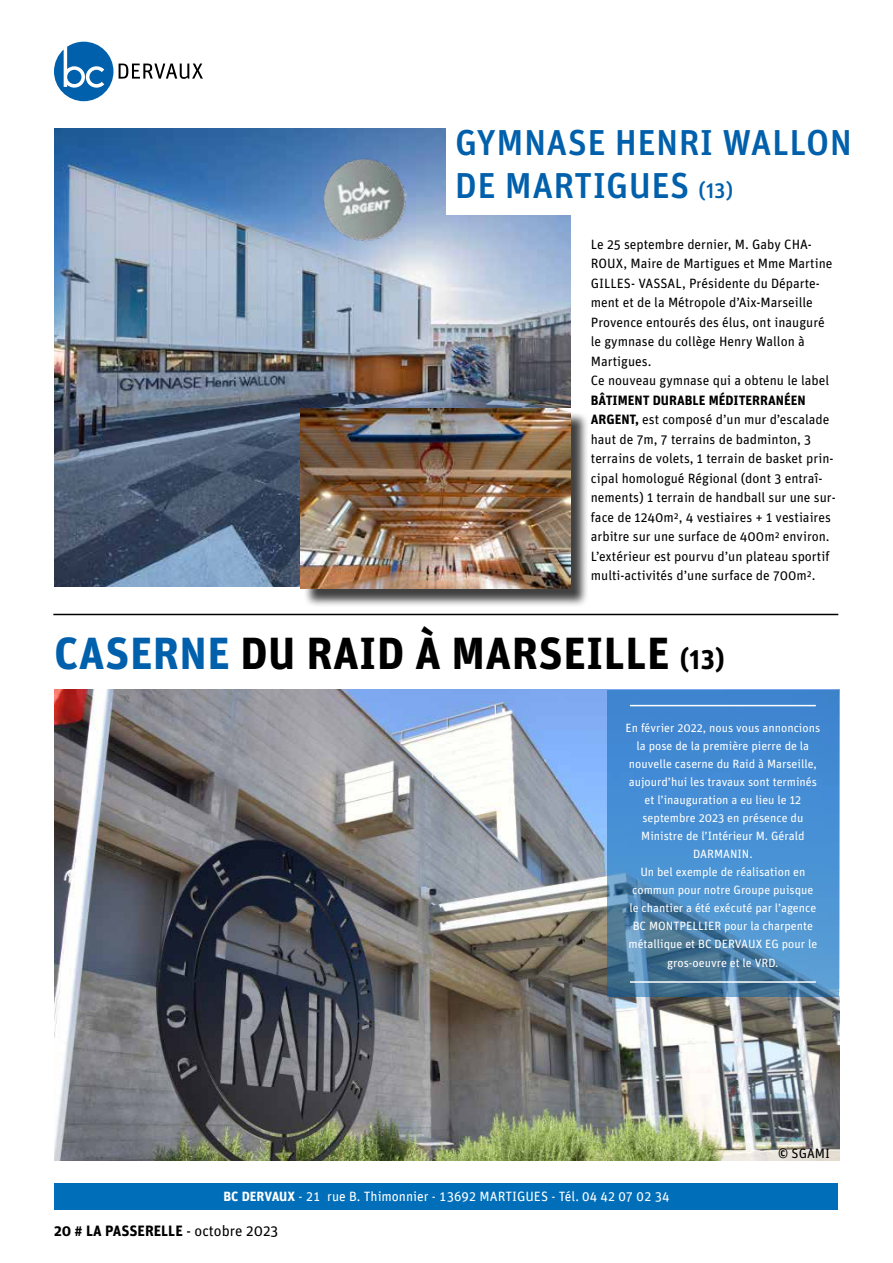
<style>
.page{position:relative;width:893px;height:1263px;background:#fff}
.page>*{position:absolute;margin:0;border:0;box-sizing:border-box;transform-origin:0 0}
.t1{font:700 45px "Unit Pro";letter-spacing:.01em;color:#000}
.t2{font:500 36px/43.2px "Unit Pro";letter-spacing:.01em;color:#0060ac}
.t3{font:700 15px "Unit Pro";color:#000}
.t4{font:13.5px/19.5px "Unit Pro";color:#000}
.t5{font:13.5px "Unit Regular TF";color:#fff}
.t6{font:12px/18px "Unit Pro";color:#fff;text-align:center}
.s1{font-size:21px}
.s2{font-weight:700}
.s3{color:#0060ac}
.s4{font-size:27px}
.s5{font-family:"Unit Bold TF"}
.s6{font-weight:400}
.s7{font-weight:500}
</style>
<div class="page">
<img style="left:55px;top:690px;width:784px;height:471px">
<svg style="left:119px;top:64px;width:84px;height:15px"></svg>
<svg style="left:54px;top:42px;width:59px;height:59px"></svg>
<div style="left:67px;top:70px;width:14px;height:14px;background:#0060ac;border-radius:50%"></div>
<div style="left:55px;top:1183px;width:783px;height:26px;background:#006eb8"></div>
<svg style="left:607px;top:690px;width:232px;height:307px;background:#478ac7"></svg>
<hr style="left:630px;top:705px;width:186px;height:1px;background:#fff">
<hr style="left:630px;top:981px;width:186px;height:2px;background:#fff">
<img style="left:55px;top:129px;width:516px;height:458px">
<hr style="left:53px;top:614px;width:785px;height:1px;background:#000">
<img style="left:317px;top:152px;width:96px;height:96px">
<div style="left:446px;top:118px;width:415px;height:97px;background:#fff"></div>
<div style="left:303px;top:411px;width:286px;height:197px;background:#000;opacity:.75"></div>
<img style="left:301px;top:409px;width:270px;height:180px">
<h2 class="t2" style="left:455px;top:119px;width:398px">GYMNASE HENRI WALLON<br>DE MARTIGUES <span class="s1">(13)</span></h2>
<p class="t4" style="left:591px;top:234px;width:243px">Le 25 septembre dernier, M. Gaby CHA-ROUX, Maire de Martigues et Mme Martine GILLES- VASSAL, Présidente du Départe&shy;ment et de la Métropole d’Aix-Marseille Provence entourés des élus, ont inauguré le gymnase du collège Henry Wallon à Martigues.<br>Ce nouveau gymnase qui a obtenu le label</p>
<p class="t4" style="left:591px;top:390px;width:246px"><span class="s2">BÂTIMENT DURABLE MÉDITERRANÉEN ARGENT,</span> est composé d’un mur d’escalade haut de 7m, 7 terrains de badminton, 3 terrains de volets, 1 terrain de basket prin&shy;cipal homologué Régional (dont 3 entraî&shy;nements) 1 terrain de handball sur une sur&shy;face de 1240m², 4 vestiaires + 1 vestiaires arbitre sur une surface de 400m² environ.<br>L’extérieur est pourvu d’un plateau sportif multi-activités d’une surface de 700m².</p>
<h1 class="t1" style="left:54px;top:621px;width:672px"><span class="s3">CASERNE</span> DU RAID À MARSEILLE <span class="s4">(13)</span></h1>
<p class="t6" style="left:625px;top:718px;width:196px">En février 2022, nous vous annoncions la pose de la première pierre de la nouvelle caserne du Raid à Marseille, aujourd’hui les travaux sont terminés et l’inauguration a eu lieu le 12 septembre 2023 en présence du<br>Ministre de l’Intérieur M. Gérald<br>DARMANIN.<br>Un bel exemple de réalisation en commun pour notre Groupe puisque<br>le chantier a été exécuté par l’agence<br>BC MONTPELLIER pour la charpente métallique et BC DERVAUX EG pour le</p>
<p class="t6" style="left:667px;top:953px;width:113px">gros-oeuvre et le VRD.</p>
<p class="t5" style="left:223px;top:1188px;width:448px"><span class="s5">BC DERVAUX</span> - 21 rue B. Thimonnier - 13692 MARTIGUES - Tél. 04 42 07 02 34</p>
<p class="t3" style="left:54px;top:1219px;width:226px">20 # LA PASSERELLE <span class="s6">- octobre 2023</span></p>
<p class="t4" style="left:778px;top:1143px;width:53px"><span class="s7">©</span> SGAMI</p>
</div>
